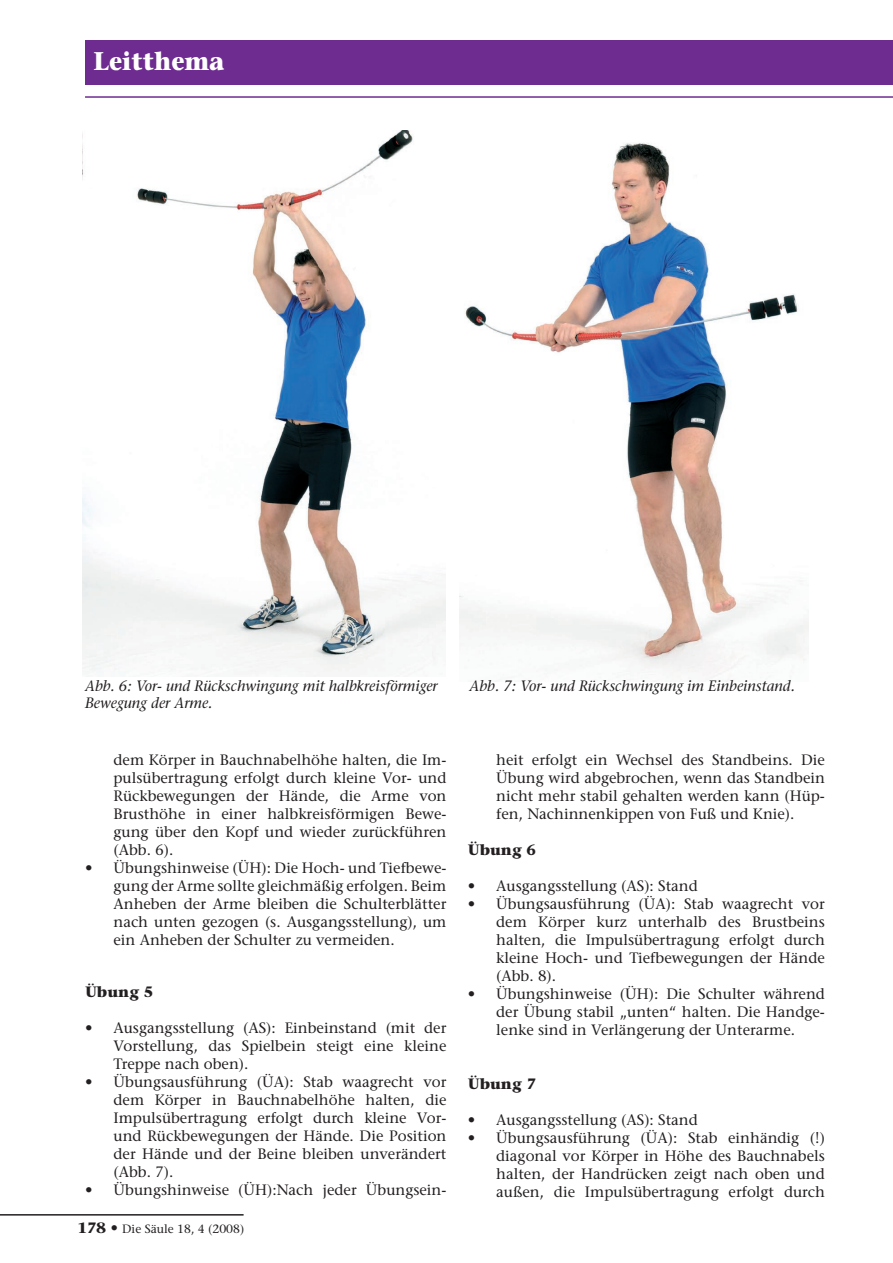
<style>
.page{position:relative;width:893px;height:1263px;background:#fff}
.page>*{position:absolute;margin:0;border:0;box-sizing:border-box;transform-origin:0 0}
.t1{font:700 25.5px "Stone Serif";color:#fff;scale:.92 1}
.t2{font:15px/18px "Stone Serif";color:#231f20;text-align:justify}
.t3{font:italic 15px/16.5px "Stone Serif";color:#231f20}
.t4{font:700 15px "Stone Serif";color:#231f20}
.t5{font:12px "Stone Serif";color:#231f20}
.s1{font-weight:700;font-size:15px}
</style>
<div class="page">
<hr style="left:0;top:1214px;width:244px;height:1px;background:#231f20">
<div style="left:85px;top:40px;width:808px;height:45px;background:#6e2c91"></div>
<hr style="left:85px;top:96px;width:808px;height:2px;background:#6e2c91">
<img style="left:83px;top:131px;width:363px;height:545px">
<img style="left:459px;top:143px;width:350px;height:538px">
<h1 class="t1" style="left:94px;top:45px;width:144px">Leitthema</h1>
<p class="t3" style="left:85px;top:678px;width:354px">Abb. 6: Vor- und Rückschwingung mit halbkreisförmiger<br>Bewegung der Arme.</p>
<p class="t3" style="left:469px;top:678px;width:327px">Abb. 7: Vor- und Rückschwingung im Einbeinstand.</p>
<p class="t2" style="left:114px;top:750px;width:334px">dem Körper in Bauchnabelhöhe halten, die Im&shy;pulsübertragung erfolgt durch kleine Vor- und Rückbewegungen der Hände, die Arme von Brusthöhe in einer halbkreisförmigen Bewe&shy;gung über den Kopf und wieder zurückführen (Abb. 6).</p>
<p class="t2" style="left:114px;top:858px;width:334px;text-indent:-28px">• Übungshinweise (ÜH): Die Hoch- und Tiefbewe&shy;gung der Arme sollte gleichmäßig erfolgen. Beim Anheben der Arme bleiben die Schulterblätter nach unten gezogen (s. Ausgangsstellung), um ein Anheben der Schulter zu vermeiden.</p>
<p class="t4" style="left:85px;top:982px;width:70px">Übung 5</p>
<p class="t2" style="left:114px;top:1019px;width:334px;text-indent:-28px">• Ausgangsstellung (AS): Einbeinstand (mit der Vorstellung, das Spielbein steigt eine kleine Treppe nach oben).</p>
<p class="t2" style="left:114px;top:1073px;width:334px;text-indent:-28px">• Übungsausführung (ÜA): Stab waagrecht vor dem Körper in Bauchnabelhöhe halten, die Impulsübertragung erfolgt durch kleine Vor&shy;und Rückbewegungen der Hände. Die Position der Hände und der Beine bleiben unverändert (Abb. 7).</p>
<p class="t2" style="left:85px;top:1181px;width:363px">• Übungshinweise (ÜH):Nach jeder Übungsein-</p>
<p class="t5" style="left:77px;top:1221px;width:168px"><span class="s1">178 •</span> Die Säule 18, 4 (2008)</p>
<p class="t2" style="left:496px;top:750px;width:330px">heit erfolgt ein Wechsel des Standbeins. Die Übung wird abgebrochen, wenn das Standbein nicht mehr stabil gehalten werden kann (Hüp&shy;fen, Nachinnenkippen von Fuß und Knie).</p>
<p class="t4" style="left:468px;top:840px;width:70px">Übung 6</p>
<p class="t2" style="left:468px;top:876px;width:232px">• Ausgangsstellung (AS): Stand</p>
<p class="t2" style="left:496px;top:894px;width:330px;text-indent:-28px">• Übungsausführung (ÜA): Stab waagrecht vor dem Körper kurz unterhalb des Brustbeins halten, die Impulsübertragung erfolgt durch kleine Hoch- und Tiefbewegungen der Hände (Abb. 8).</p>
<p class="t2" style="left:496px;top:984px;width:330px;text-indent:-28px">• Übungshinweise (ÜH): Die Schulter während der Übung stabil „unten“ halten. Die Handge&shy;lenke sind in Verlängerung der Unterarme.</p>
<p class="t4" style="left:468px;top:1074px;width:70px">Übung 7</p>
<p class="t2" style="left:468px;top:1110px;width:232px">• Ausgangsstellung (AS): Stand</p>
<p class="t2" style="left:496px;top:1128px;width:330px;text-indent:-28px">• Übungsausführung (ÜA): Stab einhändig (!) diagonal vor Körper in Höhe des Bauchnabels halten, der Handrücken zeigt nach oben und außen, die Impulsübertragung erfolgt durch</p>
</div>
